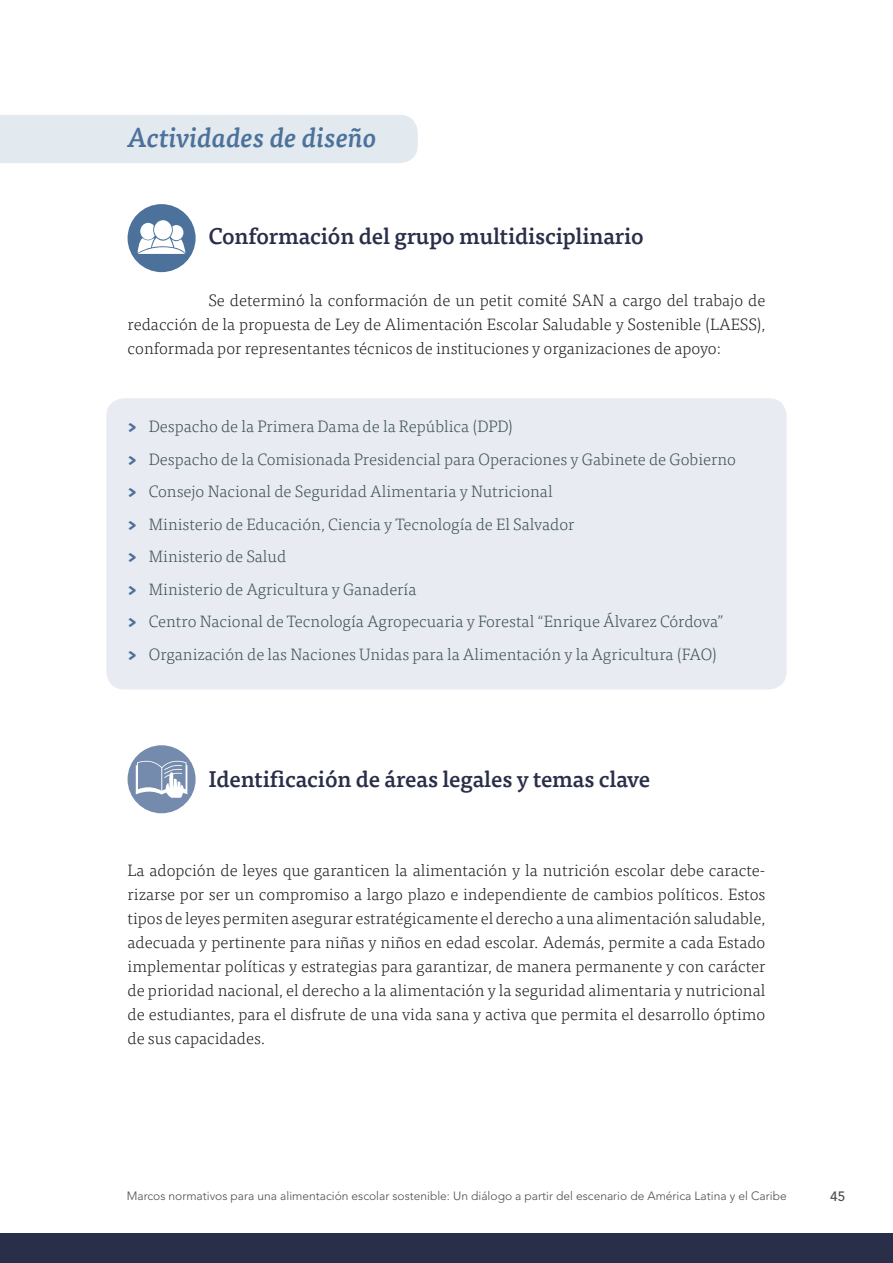
<style>
.page{position:relative;width:893px;height:1263px;background:#fff}
.page>*{position:absolute;margin:0;border:0;box-sizing:border-box;transform-origin:0 0}
.t1{font:italic 500 27px "Tisa OT";color:#4c729b}
.t2{font:500 22.5px "Tisa OT";letter-spacing:-.01em;color:#2a2f49}
.t3{font:300 16.5px/24px "Tisa OT";color:#231f20;text-align:justify}
.t4{font:300 16.5px/32.5px "Tisa OT";color:#3d5358}
.t5{font:500 13.5px "Avenir";color:#4b4c4d}
.t6{font:300 12px "Avenir";color:#4b4c4d}
.s1{font-weight:800;color:#4c729b}
</style>
<div class="page">
<div style="left:0;top:1233px;width:893px;height:30px;background:#2a2f49"></div>
<div style="left:0;top:115px;width:418px;height:48px;background:#e2e9ef"></div>
<div style="left:106px;top:398px;width:681px;height:291px;background:#e8ebf1;border-radius:18px"></div>
<div style="left:128px;top:204px;width:68px;height:68px;background:#4c729b;border-radius:50%"></div>
<svg style="left:138px;top:220px;width:47px;height:34px"></svg>
<div style="left:128px;top:745px;width:68px;height:68px;background:#758bad;border-radius:50%"></div>
<svg style="left:136px;top:761px;width:51px;height:37px"></svg>
<h1 class="t1" style="left:128px;top:122px;width:251px">Actividades de diseño</h1>
<h2 class="t2" style="left:208px;top:222px;width:437px">Conformación del grupo multidisciplinario</h2>
<p class="t3" style="left:128px;top:289px;width:639px;text-indent:81px">Se determinó la conformación de un petit comité SAN a cargo del trabajo de redacción de la propuesta de Ley de Alimentación Escolar Saludable y Sostenible (LAESS), conformada por representantes técnicos de instituciones y organizaciones de apoyo:</p>
<p class="t4" style="left:128px;top:410px;width:610px"><span class="s1">&gt;</span> Despacho de la Primera Dama de la República (DPD)<br><span class="s1">&gt;</span> Despacho de la Comisionada Presidencial para Operaciones y Gabinete de Gobierno <span class="s1">&gt;</span> Consejo Nacional de Seguridad Alimentaria y Nutricional<br><span class="s1">&gt;</span> Ministerio de Educación, Ciencia y Tecnología de El Salvador<br><span class="s1">&gt;</span> Ministerio de Salud<br><span class="s1">&gt;</span> Ministerio de Agricultura y Ganadería<br><span class="s1">&gt;</span> Centro Nacional de Tecnología Agropecuaria y Forestal “Enrique Álvarez Córdova” <span class="s1">&gt;</span> Organización de las Naciones Unidas para la Alimentación y la Agricultura (FAO)</p>
<h2 class="t2" style="left:208px;top:765px;width:443px">Identificación de áreas legales y temas clave</h2>
<p class="t3" style="left:128px;top:859px;width:639px">La adopción de leyes que garanticen la alimentación y la nutrición escolar debe caracte&shy;rizarse por ser un compromiso a largo plazo e independiente de cambios políticos. Estos tipos de leyes permiten asegurar estratégicamente el derecho a una alimentación saludable, adecuada y pertinente para niñas y niños en edad escolar. Además, permite a cada Estado implementar políticas y estrategias para garantizar, de manera permanente y con carácter de prioridad nacional, el derecho a la alimentación y la seguridad alimentaria y nutricional de estudiantes, para el disfrute de una vida sana y activa que permita el desarrollo óptimo de sus capacidades.</p>
<p class="t6" style="left:127px;top:1188px;width:661px">Marcos normativos para una alimentación escolar sostenible: Un diálogo a partir del escenario de América Latina y el Caribe</p>
<p class="t5" style="left:830px;top:1188px;width:17px">45</p>
</div>
